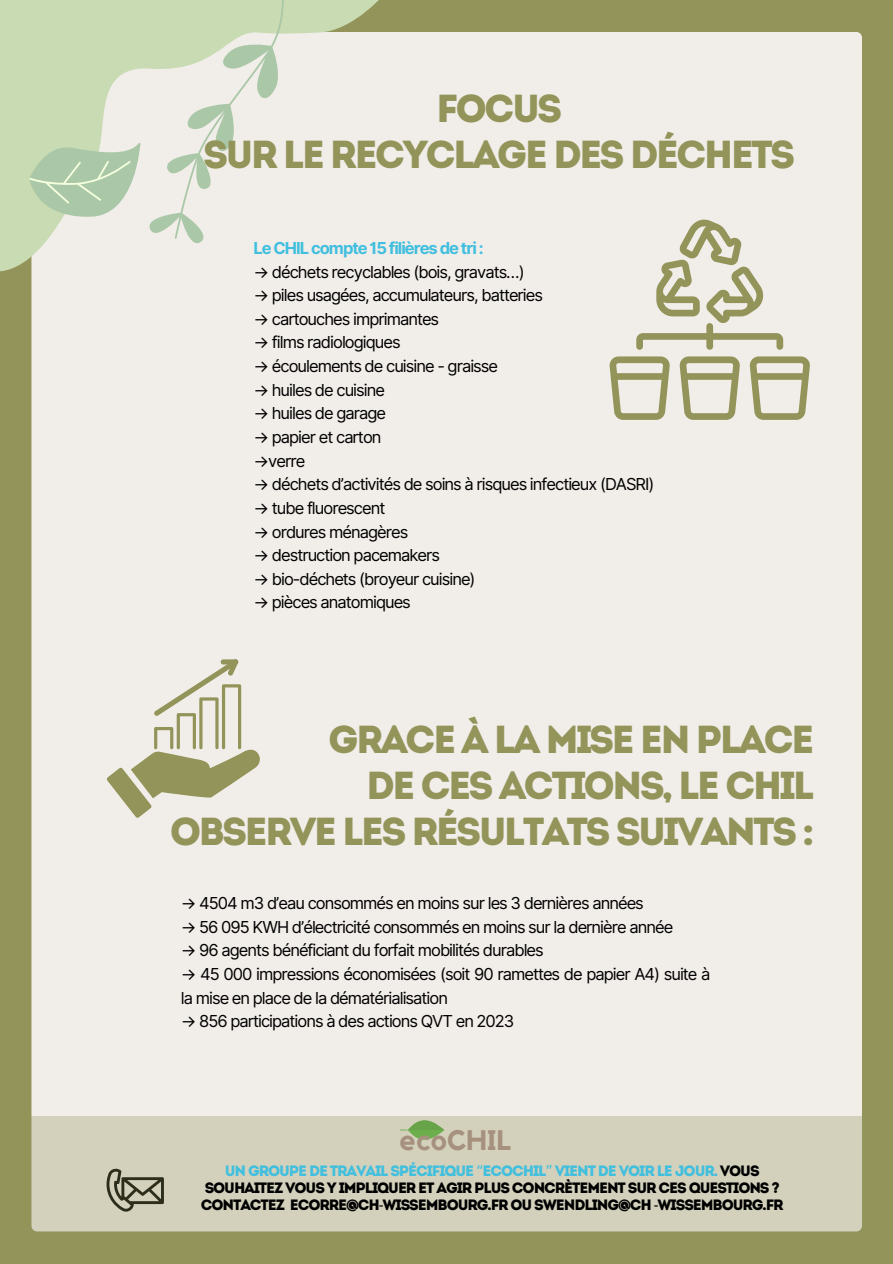
<style>
.page{position:relative;width:893px;height:1264px;background:#fff}
.page>*{position:absolute;margin:0;border:0;box-sizing:border-box;transform-origin:0 0}
.t1{font:39px "Intro";letter-spacing:-.075em;color:#929459}
.t2{font:700 28.2px "Kollektif";color:#a6907e}
.t3{font:16.5px/23.7px "Inter";letter-spacing:-.06em;color:#000}
.t4{font:700 16.5px "Inter";letter-spacing:-.06em;color:#41bfde}
.t5{font:15px/16.8px "Intro";letter-spacing:-.075em;color:#000;text-align:center}
.s1{color:#41bfde}
.s2{font-family:"Noto Sans Gurmukhi";color:#41bfde}
.s3{font-family:"Noto Sans"}
</style>
<div class="page">
<div style="left:0;top:0;width:892px;height:1263px;background:#929459"></div>
<div style="left:31px;top:32px;width:830px;height:1199px;background:#f1ede9;border-radius:6px"></div>
<svg style="left:679px;top:356px;width:61px;height:64px"></svg>
<svg style="left:749px;top:356px;width:60px;height:64px"></svg>
<svg style="left:609px;top:356px;width:60px;height:64px"></svg>
<svg style="left:636px;top:219px;width:147px;height:131px"></svg>
<div style="left:31px;top:1115px;width:830px;height:116px;background:#d3d1bc"></div>
<svg style="left:106px;top:659px;width:154px;height:158px"></svg>
<svg style="left:0;top:0;width:379px;height:272px"></svg>
<svg style="left:149px;top:0;width:135px;height:243px"></svg>
<svg style="left:29px;top:143px;width:111px;height:74px;background:#bcd2b4"></svg>
<p class="t1" style="left:436px;top:93px;width:128px">FOCUS</p>
<p class="t1" style="left:203px;top:139px;width:593px">SUR LE RECYCLAGE DES DÉCHETS</p>
<p class="t4" style="left:253px;top:238px;width:232px">Le CHIL compte 15 filières de tri :</p>
<p class="t3" style="left:253px;top:260px;width:273px">→ déchets recyclables (bois, gravats…)</p>
<p class="t3" style="left:253px;top:283px;width:291px">→ piles usagées, accumulateurs, batteries</p>
<p class="t3" style="left:253px;top:307px;width:187px">→ cartouches imprimantes</p>
<p class="t3" style="left:253px;top:330px;width:149px">→ films radiologiques</p>
<p class="t3" style="left:253px;top:354px;width:246px">→ écoulements de cuisine - graisse</p>
<p class="t3" style="left:253px;top:378px;width:133px">→ huiles de cuisine</p>
<p class="t3" style="left:253px;top:401px;width:134px">→ huiles de garage</p>
<p class="t3" style="left:253px;top:425px;width:129px">→ papier et carton</p>
<p class="t3" style="left:253px;top:449px;width:53px">→verre</p>
<p class="t3" style="left:253px;top:472px;width:402px">→ déchets d’activités de soins à risques infectieux (DASRI)</p>
<p class="t3" style="left:253px;top:496px;width:133px">→ tube fluorescent</p>
<p class="t3" style="left:253px;top:519px;width:156px">→ ordures ménagères</p>
<p class="t3" style="left:253px;top:543px;width:188px">→ destruction pacemakers</p>
<p class="t3" style="left:253px;top:567px;width:224px">→ bio-déchets (broyeur cuisine)</p>
<p class="t3" style="left:253px;top:590px;width:159px">→ pièces anatomiques</p>
<p class="t1" style="left:328px;top:723px;width:488px">GRACE À LA MISE EN PLACE</p>
<p class="t1" style="left:366px;top:769px;width:450px">DE CES ACTIONS, LE CHIL</p>
<p class="t1" style="left:170px;top:815px;width:646px">OBSERVE LES RÉSULTATS SUIVANTS :</p>
<p class="t3" style="left:181px;top:891px;width:464px">→ 4504 m3 d’eau consommés en moins sur les 3 dernières années</p>
<p class="t3" style="left:181px;top:915px;width:494px">→ 56 095 KWH d’électricité consommés en moins sur la dernière année</p>
<p class="t3" style="left:181px;top:938px;width:364px">→ 96 agents bénéficiant du forfait mobilités durables</p>
<p class="t3" style="left:181px;top:962px;width:531px">→ 45 000 impressions économisées (soit 90 ramettes de papier A4) suite à la mise en place de la dématérialisation</p>
<p class="t3" style="left:181px;top:1009px;width:335px">→ 856 participations à des actions QVT en 2023</p>
<p class="t2" style="left:399px;top:1127px;width:113px">ecoCHIL</p>
<p class="t5" style="left:205px;top:1163px;width:576px"><span class="s1">UN GROUPE DE TRAVAIL SPÉCIFIQUE</span> <span class="s2">“</span><span class="s1">ECOCHIL</span><span class="s2">”</span> <span class="s1">VIENT DE VOIR LE JOUR.</span> VOUS<br>SOUHAITEZ VOUS Y IMPLIQUER ET AGIR PLUS CONCRÈTEMENT SUR CES QUESTIONS ?</p>
<p class="t5" style="left:201px;top:1197px;width:584px">CONTACTEZ ECORRE@CH<span class="s3">-</span>WISSEMBOURG.FR OU SWENDLING@CH <span class="s3">-</span>WISSEMBOURG.FR</p>
</div>
